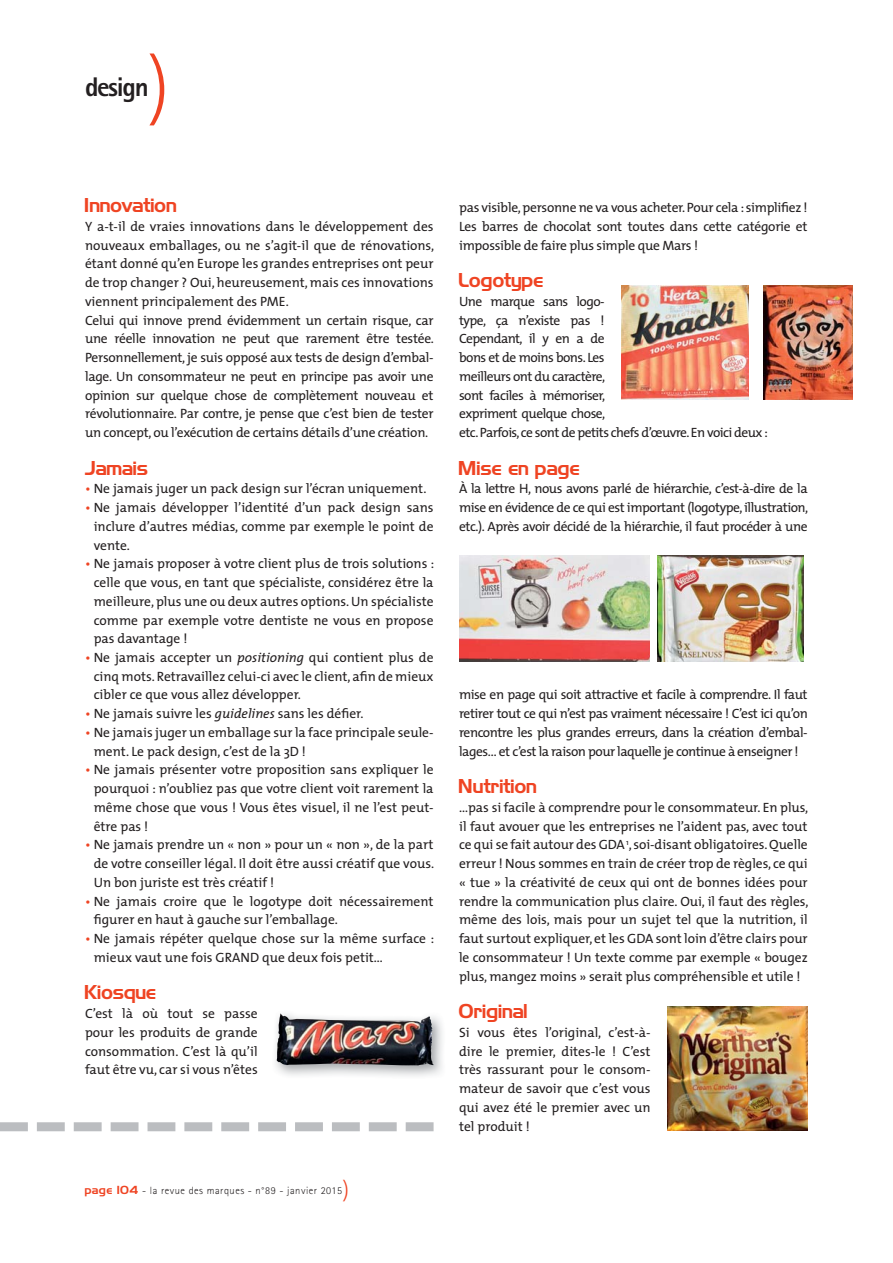
<style>
.page{position:relative;width:893px;height:1263px;background:#fff}
.page>*{position:absolute;margin:0;border:0;box-sizing:border-box;transform-origin:0 0}
.t1{font:300 75px "The Mix";color:#ef4423}
.t2{font:800 27px "Rotis Sans Serif";letter-spacing:-.05em;color:#231f20}
.t3{font:18px "Hancock Park Laser";color:#ef4423}
.t4{font:13.5px/18.8px "The Mix";letter-spacing:-.005em;color:#231f20;text-align:justify}
.t5{font:13.5px/18.8px "The Mix";letter-spacing:-.04em;color:#231f20}
.t6{font:300 10.5px "Rotis Sans Serif";letter-spacing:.05em;color:#231f20}
.s1{color:#ef4423}
.s2{font-style:italic}
.s3{font-family:"Hancock Park Laser";font-weight:400;color:#ef4423}
.s4{font-family:"The Mix";font-size:22.5px;color:#ef4423}
</style>
<div class="page">
<svg style="left:0;top:1122px;width:434px;height:9px"></svg>
<img style="left:276px;top:1014px;width:159px;height:52px">
<img style="left:622px;top:286px;width:126px;height:114px">
<img style="left:459px;top:555px;width:190px;height:107px">
<img style="left:657px;top:555px;width:146px;height:107px">
<img style="left:668px;top:1006px;width:140px;height:125px">
<img style="left:763px;top:286px;width:89px;height:114px">
<h1 class="t1" style="left:147px;top:57px;width:24px">)</h1>
<h2 class="t2" style="left:85px;top:77px;width:65px">design</h2>
<h3 class="t3" style="left:85px;top:198px;width:94px">Innovation</h3>
<p class="t4" style="left:85px;top:218px;width:351px;text-align:left">Y a-t-il de vraies innovations dans le développement des nouveaux emballages, ou ne s’agit-il que de rénovations, étant donné qu’en Europe les grandes entreprises ont peur de trop changer ? Oui, heureusement, mais ces innovations viennent principalement des PME.<br>Celui qui innove prend évidemment un certain risque, car une réelle innovation ne peut que rarement être testée.<br>Personnellement, je suis opposé aux tests de design d’embal&shy;lage. Un consommateur ne peut en principe pas avoir une opinion sur quelque chose de complètement nouveau et révolutionnaire. Par contre, je pense que c’est bien de tester un concept, ou l’exécution de certains détails d’une création.</p>
<h3 class="t3" style="left:85px;top:461px;width:65px">Jamais</h3>
<p class="t4" style="left:85px;top:480px;width:343px"><span class="s1">•</span> Ne jamais juger un pack design sur l’écran uniquement.</p>
<p class="t4" style="left:94px;top:499px;width:341px;text-indent:-9px"><span class="s1">•</span> Ne jamais développer l’identité d’un pack design sans inclure d’autres médias, comme par exemple le point de vente.</p>
<p class="t4" style="left:94px;top:555px;width:342px;text-indent:-9px"><span class="s1">•</span> Ne jamais proposer à votre client plus de trois solutions : celle que vous, en tant que spécialiste, considérez être la meilleure, plus une ou deux autres options. Un spécialiste comme par exemple votre dentiste ne vous en propose pas davantage !</p>
<p class="t4" style="left:94px;top:649px;width:341px;text-indent:-9px"><span class="s1">•</span> Ne jamais accepter un <span class="s2">positioning</span> qui contient plus de cinq mots. Retravaillez celui-ci avec le client, afin de mieux cibler ce que vous allez développer.</p>
<p class="t4" style="left:85px;top:705px;width:280px"><span class="s1">•</span> Ne jamais suivre les <span class="s2">guidelines</span> sans les défier.</p>
<p class="t4" style="left:94px;top:724px;width:341px;text-indent:-9px"><span class="s1">•</span> Ne jamais juger un emballage sur la face principale seule&shy;ment. Le pack design, c’est de la 3D !</p>
<p class="t4" style="left:94px;top:762px;width:341px;text-indent:-9px"><span class="s1">•</span> Ne jamais présenter votre proposition sans expliquer le pourquoi : n’oubliez pas que votre client voit rarement la même chose que vous ! Vous êtes visuel, il ne l’est peut&shy;être pas !</p>
<p class="t4" style="left:94px;top:836px;width:342px;text-indent:-9px"><span class="s1">•</span> Ne jamais prendre un « non » pour un « non », de la part de votre conseiller légal. Il doit être aussi créatif que vous.<br>Un bon juriste est très créatif !</p>
<p class="t4" style="left:94px;top:893px;width:341px;text-indent:-9px"><span class="s1">•</span> Ne jamais croire que le logotype doit nécessairement figurer en haut à gauche sur l’emballage.</p>
<p class="t4" style="left:94px;top:930px;width:342px;text-indent:-9px"><span class="s1">•</span> Ne jamais répéter quelque chose sur la même surface : mieux vaut une fois GRAND que deux fois petit…</p>
<h3 class="t3" style="left:85px;top:986px;width:73px">Kiosque</h3>
<p class="t4" style="left:85px;top:1005px;width:174px">C’est là où tout se passe pour les produits de grande consommation. C’est là qu’il faut être vu, car si vous n’êtes</p>
<p class="t6" style="left:85px;top:1187px;width:266px"><span class="s3">page 104</span> - la revue des marques - n°89 - janvier 2015<span class="s4">)</span></p>
<p class="t4" style="left:459px;top:199px;width:350px">pas visible, personne ne va vous acheter. Pour cela : simplifiez !<br>Les barres de chocolat sont toutes dans cette catégorie et impossible de faire plus simple que Mars !</p>
<h3 class="t3" style="left:459px;top:273px;width:86px">Logotype</h3>
<p class="t5" style="left:459px;top:293px;width:310px">Une marque sans logo-<br>type, ça n’existe pas !<br>Cependant, il y en a de<br>bons et de moins bons. Les<br>meilleurs ont du caractère,<br>sont faciles à mémoriser,<br>expriment quelque chose,<br>etc. Parfois, ce sont de petits chefs d’œuvre. En voici deux :</p>
<h3 class="t3" style="left:459px;top:461px;width:122px">Mise en page</h3>
<p class="t4" style="left:459px;top:480px;width:351px">À la lettre H, nous avons parlé de hiérarchie, c’est-à-dire de la mise en évidence de ce qui est important (logotype, illustration, etc.). Après avoir décidé de la hiérarchie, il faut procéder à une</p>
<p class="t4" style="left:459px;top:687px;width:350px">mise en page qui soit attractive et facile à comprendre. Il faut retirer tout ce qui n’est pas vraiment nécessaire ! C’est ici qu’on rencontre les plus grandes erreurs, dans la création d’embal&shy;lages… et c’est la raison pour laquelle je continue à enseigner !</p>
<h3 class="t3" style="left:459px;top:779px;width:80px">Nutrition</h3>
<p class="t4" style="left:459px;top:799px;width:351px">…pas si facile à comprendre pour le consommateur. En plus, il faut avouer que les entreprises ne l’aident pas, avec tout ce qui se fait autour des GDA <sup>1</sup>, soi-disant obligatoires. Quelle erreur ! Nous sommes en train de créer trop de règles, ce qui « tue » la créativité de ceux qui ont de bonnes idées pour rendre la communication plus claire. Oui, il faut des règles, même des lois, mais pour un sujet tel que la nutrition, il faut surtout expliquer, et les GDA sont loin d’être clairs pour le consommateur ! Un texte comme par exemple « bougez plus, mangez moins » serait plus compréhensible et utile !</p>
<h3 class="t3" style="left:459px;top:1004px;width:71px">Original</h3>
<p class="t4" style="left:459px;top:1024px;width:193px">Si vous êtes l’original, c’est-à&shy;dire le premier, dites-le ! C’est très rassurant pour le consom&shy;mateur de savoir que c’est vous qui avez été le premier avec un tel produit !</p>
</div>
